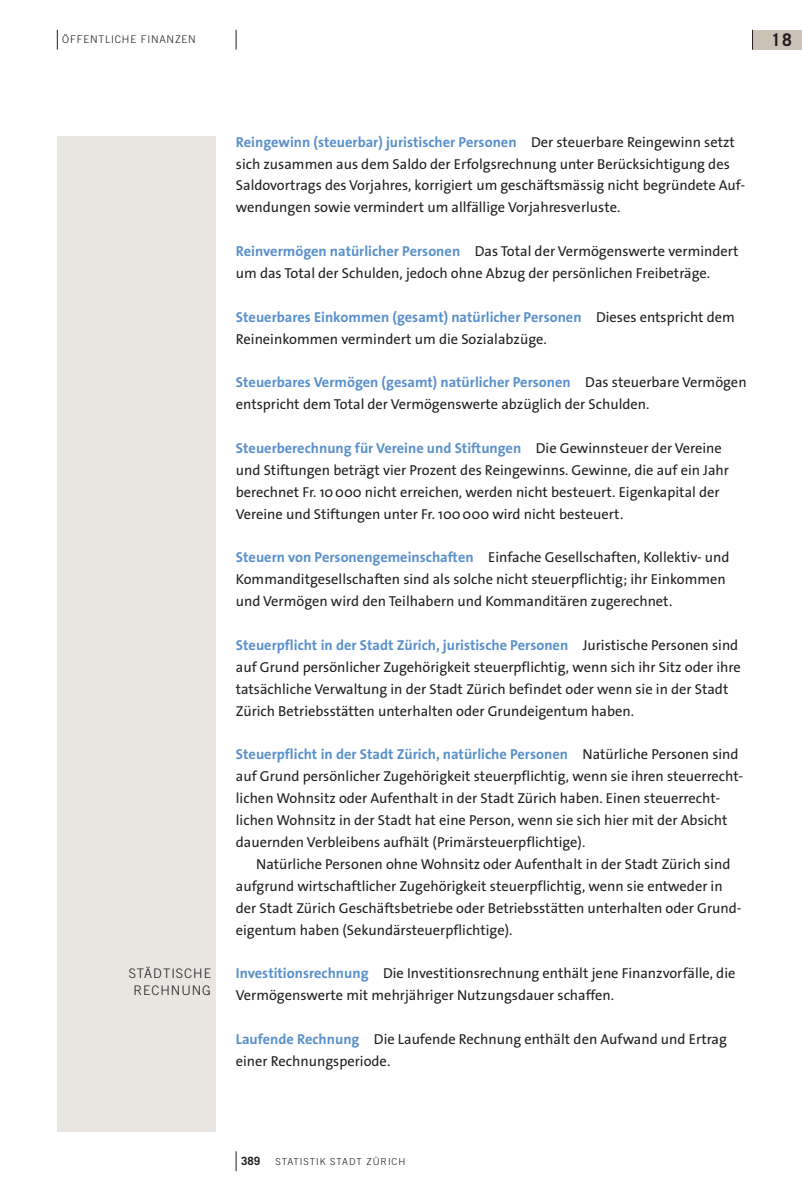
<style>
.page{position:relative;width:802px;height:1191px;background:#fff}
.page>*{position:absolute;margin:0;border:0;box-sizing:border-box;transform-origin:0 0}
._405-kapitelregister{font:700 17.5px "Trade Gothic LT Std";color:#231f20}
._370-glossareintrag{font:14.35px/21.9px "The Sans OT5 Plain";color:#231f20}
._351-lauftext_einzug{font:14.35px/21.9px "The Sans OT5 Plain";color:#231f20}
._502-M_untertitel{font:300 13.12px/16.6px "Trade Gothic LT Std";letter-spacing:.075em;color:#231f20;text-align:center}
._410-pagina{font:700 11.38px "Trade Gothic LT Std";color:#231f20}
._400-kolumnentitel-m{font:300 10.5px "Trade Gothic LT Std";letter-spacing:.075em;color:#231f20}
._411-fusssteg{font:300 9.62px "Trade Gothic LT Std";letter-spacing:.1em;color:#231f20}
.s1{font-family:"The Sans OT7";font-weight:700;color:#5990cb}
</style>
<div class="page">
<div style="left:57px;top:136px;width:159px;height:995px;background:#e9e5e0"></div>
<svg style="left:236px;top:1151px;width:1px;height:20px"></svg>
<div style="left:752px;top:30px;width:49px;height:20px;background:#cbc2b7"></div>
<svg style="left:57px;top:30px;width:1px;height:20px"></svg>
<svg style="left:236px;top:30px;width:1px;height:20px"></svg>
<p class="_400-kolumnentitel-m" style="left:62px;top:33px;width:135px">ÖFFENTLICHE FINANZEN</p>
<p class="_405-kapitelregister" style="left:770px;top:29px;width:22px">18</p>
<p class="_370-glossareintrag" style="left:236px;top:131px;width:510px"><span class="s1">Reingewinn (steuerbar) juristischer Personen</span> Der steuerbare Reingewinn setzt sich zusammen aus dem Saldo der Erfolgsrechnung unter Berücksichtigung des Saldovortrags des Vorjahres, korrigiert um geschäftsmässig nicht begründete Auf&shy;wendungen sowie vermindert um allfällige Vorjahresverluste.</p>
<p class="_370-glossareintrag" style="left:236px;top:240px;width:504px"><span class="s1">Reinvermögen natürlicher Personen</span> Das Total der Vermögenswerte vermindert um das Total der Schulden, jedoch ohne Abzug der persönlichen Freibeträge.</p>
<p class="_370-glossareintrag" style="left:236px;top:306px;width:500px"><span class="s1">Steuerbares Einkommen (gesamt) natürlicher Personen</span> Dieses entspricht dem<br>Reineinkommen vermindert um die Sozialabzüge.</p>
<p class="_370-glossareintrag" style="left:236px;top:372px;width:512px"><span class="s1">Steuerbares Vermögen (gesamt) natürlicher Personen</span> Das steuerbare Vermögen entspricht dem Total der Vermögenswerte abzüglich der Schulden.</p>
<p class="_370-glossareintrag" style="left:236px;top:437px;width:494px"><span class="s1">Steuerberechnung für Vereine und Stiftungen</span> Die Gewinnsteuer der Vereine und Stiftungen beträgt vier Prozent des Reingewinns. Gewinne, die auf ein Jahr berechnet Fr. 10000 nicht erreichen, werden nicht besteuert. Eigenkapital der Vereine und Stiftungen unter Fr. 100000 wird nicht besteuert.</p>
<p class="_370-glossareintrag" style="left:236px;top:547px;width:495px"><span class="s1">Steuern von Personengemeinschaften</span> Einfache Gesellschaften, Kollektiv- und<br>Kommanditgesellschaften sind als solche nicht steuerpflichtig; ihr Einkommen und Vermögen wird den Teilhabern und Kommanditären zugerechnet.</p>
<p class="_370-glossareintrag" style="left:236px;top:634px;width:506px"><span class="s1">Steuerpflicht in der Stadt Zürich, juristische Personen</span> Juristische Personen sind auf Grund persönlicher Zugehörigkeit steuerpflichtig, wenn sich ihr Sitz oder ihre tatsächliche Verwaltung in der Stadt Zürich befindet oder wenn sie in der Stadt Zürich Betriebsstätten unterhalten oder Grundeigentum haben.</p>
<p class="_370-glossareintrag" style="left:236px;top:743px;width:508px"><span class="s1">Steuerpflicht in der Stadt Zürich, natürliche Personen</span> Natürliche Personen sind auf Grund persönlicher Zugehörigkeit steuerpflichtig, wenn sie ihren steuerrecht&shy;lichen Wohnsitz oder Aufenthalt in der Stadt Zürich haben. Einen steuerrecht&shy;lichen Wohnsitz in der Stadt hat eine Person, wenn sie sich hier mit der Absicht dauernden Verbleibens aufhält (Primärsteuerpflichtige).</p>
<p class="_351-lauftext_einzug" style="left:236px;top:853px;width:507px;text-indent:20px">Natürliche Personen ohne Wohnsitz oder Aufenthalt in der Stadt Zürich sind aufgrund wirtschaftlicher Zugehörigkeit steuerpflichtig, wenn sie entweder in der Stadt Zürich Geschäftsbetriebe oder Betriebsstätten unterhalten oder Grund&shy;eigentum haben (Sekundärsteuerpflichtige).</p>
<p class="_502-M_untertitel" style="left:129px;top:965px;width:84px">STÄDTISCHE<br>RECHNUNG</p>
<p class="_370-glossareintrag" style="left:236px;top:962px;width:501px"><span class="s1">Investitionsrechnung</span> Die Investitionsrechnung enthält jene Finanzvorfälle, die<br>Vermögenswerte mit mehrjähriger Nutzungsdauer schaffen.</p>
<p class="_370-glossareintrag" style="left:236px;top:1028px;width:492px"><span class="s1">Laufende Rechnung</span> Die Laufende Rechnung enthält den Aufwand und Ertrag einer Rechnungsperiode.</p>
<p class="_410-pagina" style="left:241px;top:1153px;width:20px">389</p>
<p class="_411-fusssteg" style="left:275px;top:1155px;width:131px">STATISTIK STADT ZÜRICH</p>
</div>
